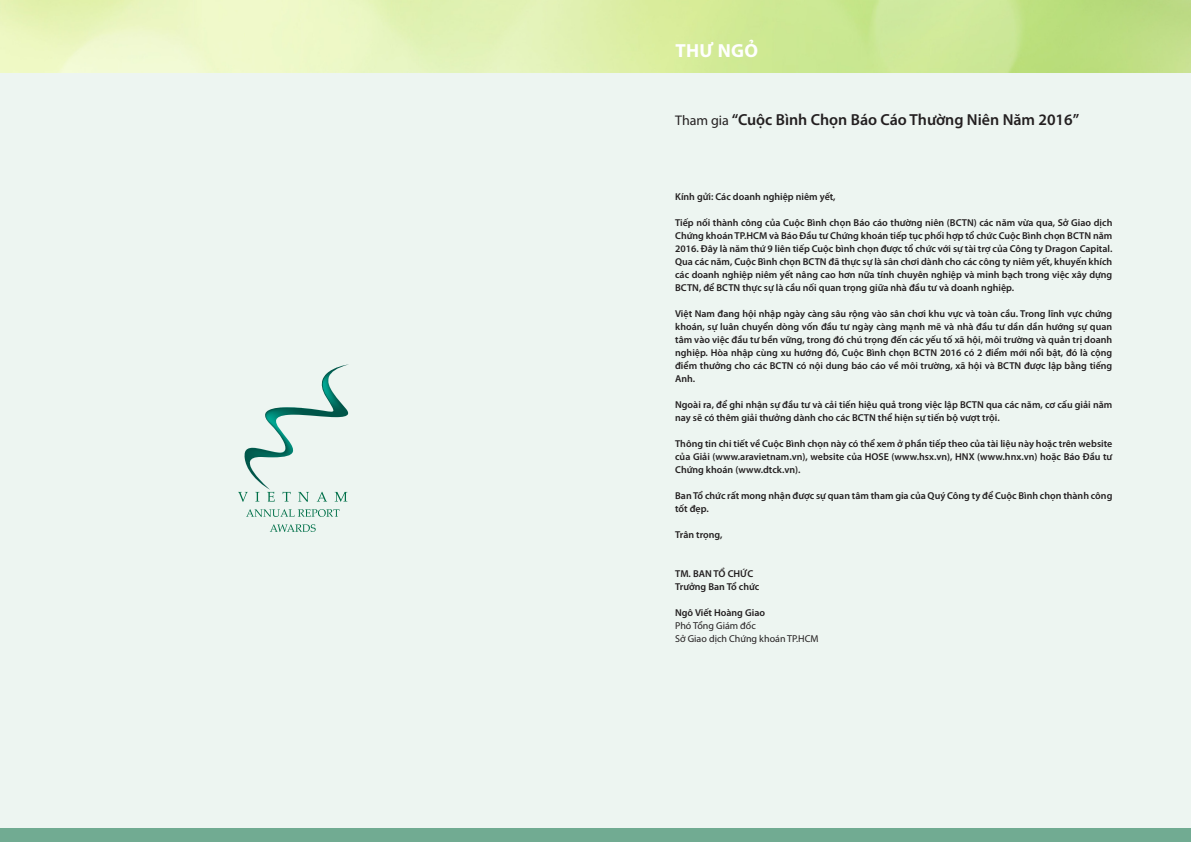
<style>
.page{position:relative;width:1191px;height:842px;background:#edf5f1}
.page>*{position:absolute;margin:0;border:0;box-sizing:border-box;transform-origin:0 0}
.header_1{font:700 19px "Myriad Pro";letter-spacing:.02em;color:#fff}
.body_text{font:600 16px "Myriad Pro";color:#231f20}
.body_text-2{font:600 10px/13px "Myriad Pro";color:#231f20;text-align:justify}
.body_text-3{font:10px "Myriad Pro";color:#231f20}
.s1{font-weight:400;font-size:14px}
</style>
<div class="page">
<img style="left:0;top:0;width:1191px;height:72px">
<svg style="left:238px;top:364px;width:111px;height:138px"></svg>
<svg style="left:246px;top:509px;width:93px;height:8px"></svg>
<svg style="left:270px;top:524px;width:46px;height:8px"></svg>
<div style="left:0;top:828px;width:1191px;height:14px;background:#71ab92"></div>
<p class="header_1" style="left:675px;top:38px;width:84px">THƯ NGỎ</p>
<p class="body_text" style="left:675px;top:110px;width:406px"><span class="s1">Tham gia</span> “Cuộc Bình Chọn Báo Cáo Thường Niên Năm 2016”</p>
<p class="body_text-2" style="left:675px;top:190px;width:162px">Kính gửi: Các doanh nghiệp niêm yết,</p>
<p class="body_text-2" style="left:675px;top:216px;width:439px">Tiếp nối thành công của Cuộc Bình chọn Báo cáo thường niên (BCTN) các năm vừa qua, Sở Giao dịch Chứng khoán TP.HCM và Báo Đầu tư Chứng khoán tiếp tục phối hợp tổ chức Cuộc Bình chọn BCTN năm 2016. Đây là năm thứ 9 liên tiếp Cuộc bình chọn được tổ chức với sự tài trợ của Công ty Dragon Capital.<br>Qua các năm, Cuộc Bình chọn BCTN đã thực sự là sân chơi dành cho các công ty niêm yết, khuyến khích các doanh nghiệp niêm yết nâng cao hơn nữa tính chuyên nghiệp và minh bạch trong việc xây dựng BCTN, để BCTN thực sự là cầu nối quan trọng giữa nhà đầu tư và doanh nghiệp.</p>
<p class="body_text-2" style="left:675px;top:307px;width:439px">Việt Nam đang hội nhập ngày càng sâu rộng vào sân chơi khu vực và toàn cầu. Trong lĩnh vực chứng khoán, sự luân chuyển dòng vốn đầu tư ngày càng mạnh mẽ và nhà đầu tư dần dần hướng sự quan tâm vào việc đầu tư bền vững, trong đó chú trọng đến các yếu tố xã hội, môi trường và quản trị doanh nghiệp. Hòa nhập cùng xu hướng đó, Cuộc Bình chọn BCTN 2016 có 2 điểm mới nổi bật, đó là cộng điểm thưởng cho các BCTN có nội dung báo cáo về môi trường, xã hội và BCTN được lập bằng tiếng Anh.</p>
<p class="body_text-2" style="left:675px;top:398px;width:439px">Ngoài ra, để ghi nhận sự đầu tư và cải tiến hiệu quả trong việc lập BCTN qua các năm, cơ cấu giải năm nay sẽ có thêm giải thưởng dành cho các BCTN thể hiện sự tiến bộ vượt trội.</p>
<p class="body_text-2" style="left:675px;top:437px;width:439px">Thông tin chi tiết về Cuộc Bình chọn này có thể xem ở phần tiếp theo của tài liệu này hoặc trên website của Giải (www.aravietnam.vn), website của HOSE (www.hsx.vn), HNX (www.hnx.vn) hoặc Báo Đầu tư Chứng khoán (www.dtck.vn).</p>
<p class="body_text-2" style="left:675px;top:489px;width:439px">Ban Tổ chức rất mong nhận được sự quan tâm tham gia của Quý Công ty để Cuộc Bình chọn thành công tốt đẹp.</p>
<p class="body_text-2" style="left:675px;top:528px;width:49px">Trân trọng,</p>
<p class="body_text-2" style="left:675px;top:567px;width:80px">TM. BAN TỔ CHỨC</p>
<p class="body_text-2" style="left:675px;top:580px;width:86px">Trưởng Ban Tổ chức</p>
<p class="body_text-2" style="left:675px;top:606px;width:91px">Ngô Viết Hoàng Giao</p>
<p class="body_text-3" style="left:675px;top:620px;width:82px">Phó Tổng Giám đốc</p>
<p class="body_text-3" style="left:675px;top:633px;width:145px">Sở Giao dịch Chứng khoán TP.HCM</p>
</div>
